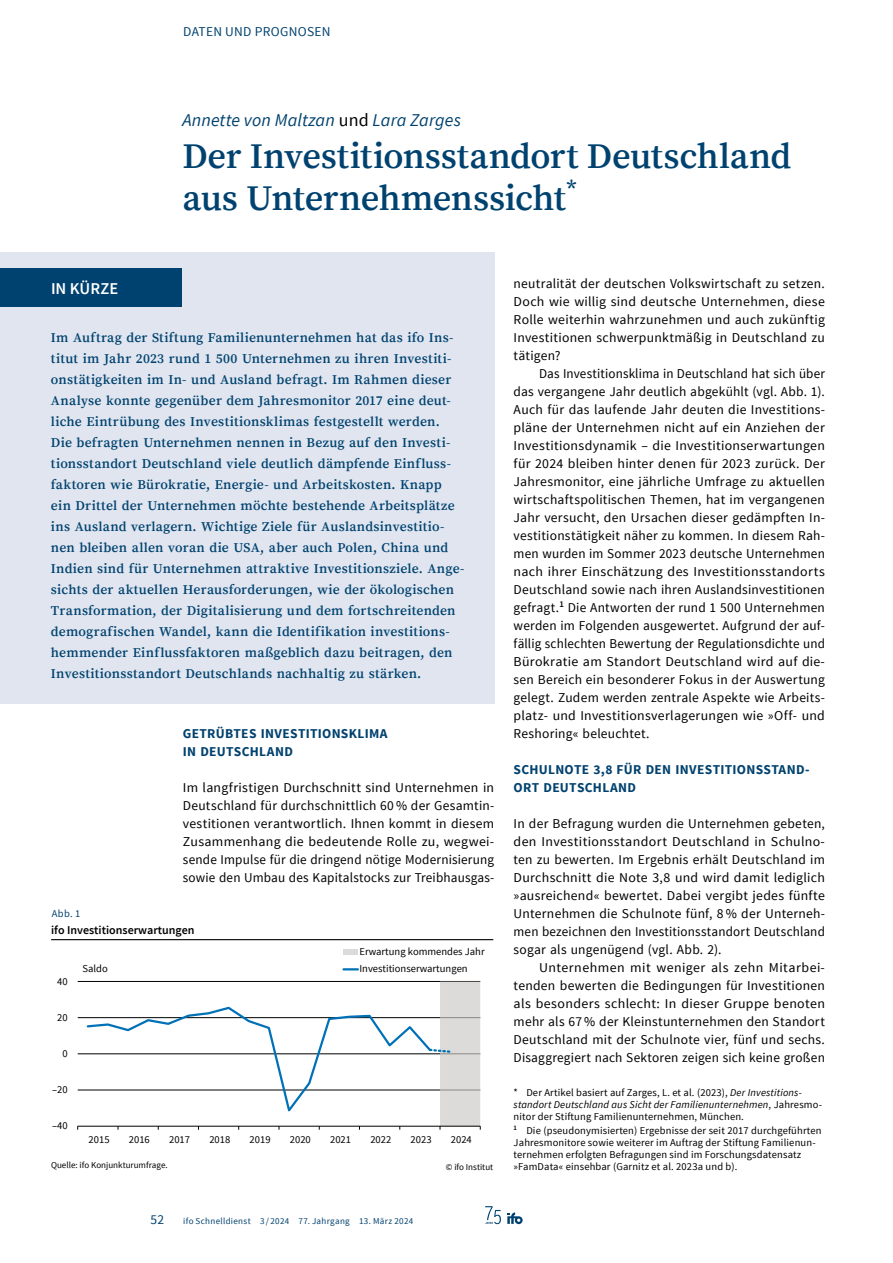
<style>
.page{position:relative;width:893px;height:1263px;background:#fff}
.page>*{position:absolute;margin:0;border:0;box-sizing:border-box;transform-origin:0 0}
.Titel-Artikel{font:600 36px/42px "Source Serif Pro";letter-spacing:-.01em;color:#00426f}
.Autor-Name{font:italic 18px "Source Sans Pro";letter-spacing:.01em;color:#00426f}
.t1{font:600 16.5px "Source Sans Pro";color:#fff}
.Fliesstext-Einzug{font:13.5px/18px "Source Sans Pro";letter-spacing:.015em;color:#000;text-align:justify}
.t2{font:600 13.5px/21px "Source Serif Pro";letter-spacing:.015em;color:#00426f}
.Fliesstext{font:13.5px/18px "Source Sans Pro";letter-spacing:.015em;color:#000;text-align:justify}
.Titel-versal-blau{font:700 13.5px/18px "Source Sans Pro";letter-spacing:.02em;color:#00426f}
.t3{font:13.5px "Source Sans Pro";letter-spacing:.02em;color:#00426f}
.t4{font:600 12px "Source Sans Pro";color:#000}
.Fliesstext-Einzug-2{font:10.5px/12px "Source Sans Pro";letter-spacing:.015em;color:#000}
.Fussnoten{font:10.5px/12px "Source Sans Pro";letter-spacing:.015em;color:#000}
.Titel-blau-Tab-Fig{font:10.5px "Source Sans Pro";color:#00426f}
.t5{font:9px "Source Sans Pro";letter-spacing:.035em;color:#00426f}
.t6{font:9px "Source Sans Pro";color:#000}
.s1{font-style:normal;color:#000}
.s2{font-style:italic}
</style>
<div class="page">
<svg style="left:507px;top:1212px;width:16px;height:12px"></svg>
<svg style="left:485px;top:1206px;width:16px;height:18px"></svg>
<hr style="left:78px;top:981px;width:402px;height:1px;background:#000">
<hr style="left:78px;top:1017px;width:402px;height:1px;background:#000">
<hr style="left:78px;top:1053px;width:402px;height:1px;background:#000">
<hr style="left:78px;top:1090px;width:402px;height:1px;background:#000">
<hr style="left:78px;top:1126px;width:402px;height:1px;background:#000">
<svg style="left:85px;top:981px;width:396px;height:149px"></svg>
<div style="left:344px;top:948px;width:14px;height:6px;background:#dcdbd9"></div>
<svg style="left:343px;top:968px;width:15px;height:2px"></svg>
<hr style="left:52px;top:939px;width:441px;height:1px;background:#000">
<div style="left:0;top:252px;width:494px;height:452px;background:#e0e5ef"></div>
<div style="left:0;top:269px;width:182px;height:38px;background:#00426f"></div>
<p class="t3" style="left:183px;top:23px;width:149px">DATEN UND PROGNOSEN</p>
<h1 class="Autor-Name" style="left:182px;top:109px;width:280px">Annette von Maltzan <span class="s1">und</span> Lara Zarges</h1>
<h1 class="Titel-Artikel" style="left:182px;top:136px;width:610px">Der Investitionsstandort Deutschland aus Unternehmenssicht<sup>*</sup></h1>
<p class="t1" style="left:51px;top:278px;width:69px">IN KÜRZE</p>
<p class="t2" style="left:51px;top:328px;width:415px">Im Auftrag der Stiftung Familienunternehmen hat das ifo Ins&shy;titut im Jahr 2023 rund 1 500 Unternehmen zu ihren Investiti&shy;onstätigkeiten im In- und Ausland befragt. Im Rahmen dieser Analyse konnte gegenüber dem Jahresmonitor 2017 eine deut&shy;liche Eintrübung des Investitionsklimas festgestellt werden.<br>Die befragten Unternehmen nennen in Bezug auf den Investi&shy;tionsstandort Deutschland viele deutlich dämpfende Einfluss&shy;faktoren wie Bürokratie, Energie- und Arbeitskosten. Knapp ein Drittel der Unternehmen möchte bestehende Arbeitsplätze ins Ausland verlagern. Wichtige Ziele für Auslandsinvestitio&shy;nen bleiben allen voran die USA, aber auch Polen, China und Indien sind für Unternehmen attraktive Investitionsziele. Ange&shy;sichts der aktuellen Herausforderungen, wie der ökologischen Transformation, der Digitalisierung und dem fortschreitenden demografischen Wandel, kann die Identifikation investitions&shy;hemmender Einflussfaktoren maßgeblich dazu beitragen, den Investitionsstandort Deutschlands nachhaltig zu stärken.</p>
<p class="Titel-blau-Tab-Fig" style="left:52px;top:906px;width:30px">Abb. 1</p>
<h2 class="Titel-versal-blau" style="left:183px;top:725px;width:206px">GETRÜBTES INVESTITIONSKLIMA<br>IN DEUTSCHLAND</h2>
<p class="Fliesstext" style="left:183px;top:779px;width:313px">Im langfristigen Durchschnitt sind Unternehmen in Deutschland für durchschnittlich 60 % der Gesamtin&shy;vestitionen verantwortlich. Ihnen kommt in diesem Zusammenhang die bedeutende Rolle zu, wegwei&shy;sende Impulse für die dringend nötige Modernisierung sowie den Umbau des Kapitalstocks zur Treibhausgas-</p>
<p class="t4" style="left:51px;top:922px;width:145px">ifo Investitionserwartungen</p>
<p class="Fliesstext-Einzug-2" style="left:83px;top:963px;width:27px">Saldo</p>
<p class="Fliesstext-Einzug-2" style="left:57px;top:975px;width:12px">40</p>
<p class="Fliesstext-Einzug-2" style="left:57px;top:1011px;width:12px">20</p>
<p class="Fliesstext-Einzug-2" style="left:62px;top:1047px;width:7px">0</p>
<p class="Fliesstext-Einzug-2" style="left:52px;top:1084px;width:17px">–20</p>
<p class="Fliesstext-Einzug-2" style="left:52px;top:1120px;width:17px">–40</p>
<p class="Fliesstext-Einzug-2" style="left:359px;top:942px;width:127px;line-height:17.9px">Erwartung kommendes Jahr<br>Investitionserwartungen</p>
<p class="Fliesstext-Einzug-2" style="left:89px;top:1134px;width:22px">2015</p>
<p class="Fliesstext-Einzug-2" style="left:129px;top:1134px;width:22px">2016</p>
<p class="Fliesstext-Einzug-2" style="left:169px;top:1134px;width:22px">2017</p>
<p class="Fliesstext-Einzug-2" style="left:209px;top:1134px;width:22px">2018</p>
<p class="Fliesstext-Einzug-2" style="left:250px;top:1134px;width:22px">2019</p>
<p class="Fliesstext-Einzug-2" style="left:290px;top:1134px;width:22px">2020</p>
<p class="Fliesstext-Einzug-2" style="left:330px;top:1134px;width:22px">2021</p>
<p class="Fliesstext-Einzug-2" style="left:370px;top:1134px;width:22px">2022</p>
<p class="Fliesstext-Einzug-2" style="left:411px;top:1134px;width:22px">2023</p>
<p class="Fliesstext-Einzug-2" style="left:451px;top:1134px;width:22px">2024</p>
<p class="t6" style="left:51px;top:1160px;width:118px">Quelle: ifo Konjunkturumfrage.</p>
<p class="t3" style="left:150px;top:1211px;width:15px">52</p>
<p class="t5" style="left:183px;top:1215px;width:231px">ifo Schnelldienst 3 / 2024 77. Jahrgang 13. März 2024</p>
<p class="t6" style="left:446px;top:1162px;width:49px">© ifo Institut</p>
<p class="Fliesstext" style="left:514px;top:275px;width:313px">neutralität der deutschen Volkswirtschaft zu setzen.<br>Doch wie willig sind deutsche Unternehmen, diese Rolle weiterhin wahrzunehmen und auch zukünftig Investitionen schwerpunktmäßig in Deutschland zu tätigen?</p>
<p class="Fliesstext-Einzug" style="left:514px;top:365px;width:313px;text-indent:26px">Das Investitionsklima in Deutschland hat sich über das vergangene Jahr deutlich abgekühlt (vgl. Abb. 1).<br>Auch für das laufende Jahr deuten die Investitions&shy;pläne der Unternehmen nicht auf ein Anziehen der Investitionsdynamik – die Investitionserwartungen für 2024 bleiben hinter denen für 2023 zurück. Der Jahresmonitor, eine jährliche Umfrage zu aktuellen wirtschaftspolitischen Themen, hat im vergangenen Jahr versucht, den Ursachen dieser gedämpften In&shy;vestitionstätigkeit näher zu kommen. In diesem Rah&shy;men wurden im Sommer 2023 deutsche Unternehmen nach ihrer Einschätzung des Investitionsstandorts Deutschland sowie nach ihren Auslandsinvestitionen gefragt.<sup>1</sup> Die Antworten der rund 1 500 Unternehmen werden im Folgenden ausgewertet. Aufgrund der auf&shy;fällig schlechten Bewertung der Regulationsdichte und Bürokratie am Standort Deutschland wird auf die&shy;sen Bereich ein besonderer Fokus in der Auswertung gelegt. Zudem werden zentrale Aspekte wie Arbeits&shy;platz- und Investitionsverlagerungen wie »Off- und Reshoring« beleuchtet.</p>
<h2 class="Titel-versal-blau" style="left:514px;top:761px;width:298px">SCHULNOTE 3,8 FÜR DEN INVESTITIONSSTAND-<br>ORT DEUTSCHLAND</h2>
<p class="Fliesstext" style="left:514px;top:815px;width:313px">In der Befragung wurden die Unternehmen gebeten, den Investitionsstandort Deutschland in Schulno&shy;ten zu bewerten. Im Ergebnis erhält Deutschland im Durchschnitt die Note 3,8 und wird damit lediglich »ausreichend« bewertet. Dabei vergibt jedes fünfte Unternehmen die Schulnote fünf, 8 % der Unterneh&shy;men bezeichnen den Investitionsstandort Deutschland sogar als ungenügend (vgl. Abb. 2).</p>
<p class="Fliesstext-Einzug" style="left:514px;top:959px;width:313px;text-indent:26px">Unternehmen mit weniger als zehn Mitarbei&shy;tenden bewerten die Bedingungen für Investitionen als besonders schlecht: In dieser Gruppe benoten mehr als 67 % der Kleinstunternehmen den Standort Deutschland mit der Schulnote vier, fünf und sechs.<br>Disaggregiert nach Sektoren zeigen sich keine großen</p>
<p class="Fussnoten" style="left:514px;top:1087px;width:310px">* Der Artikel basiert auf Zarges, L. et al. (2023), <span class="s2">Der Investitions&shy;standort Deutschland aus Sicht der Familienunternehmen</span>, Jahresmo&shy;nitor der Stiftung Familienunternehmen, München.</p>
<p class="Fliesstext-Einzug-2" style="left:514px;top:1125px;width:309px"><sup>1</sup> Die (pseudonymisierten) Ergebnisse der seit 2017 durchgeführten Jahresmonitore sowie weiterer im Auftrag der Stiftung Familienun&shy;ternehmen erfolgten Befragungen sind im Forschungsdatensatz »FamData« einsehbar (Garnitz et al. 2023a und b).</p>
</div>
